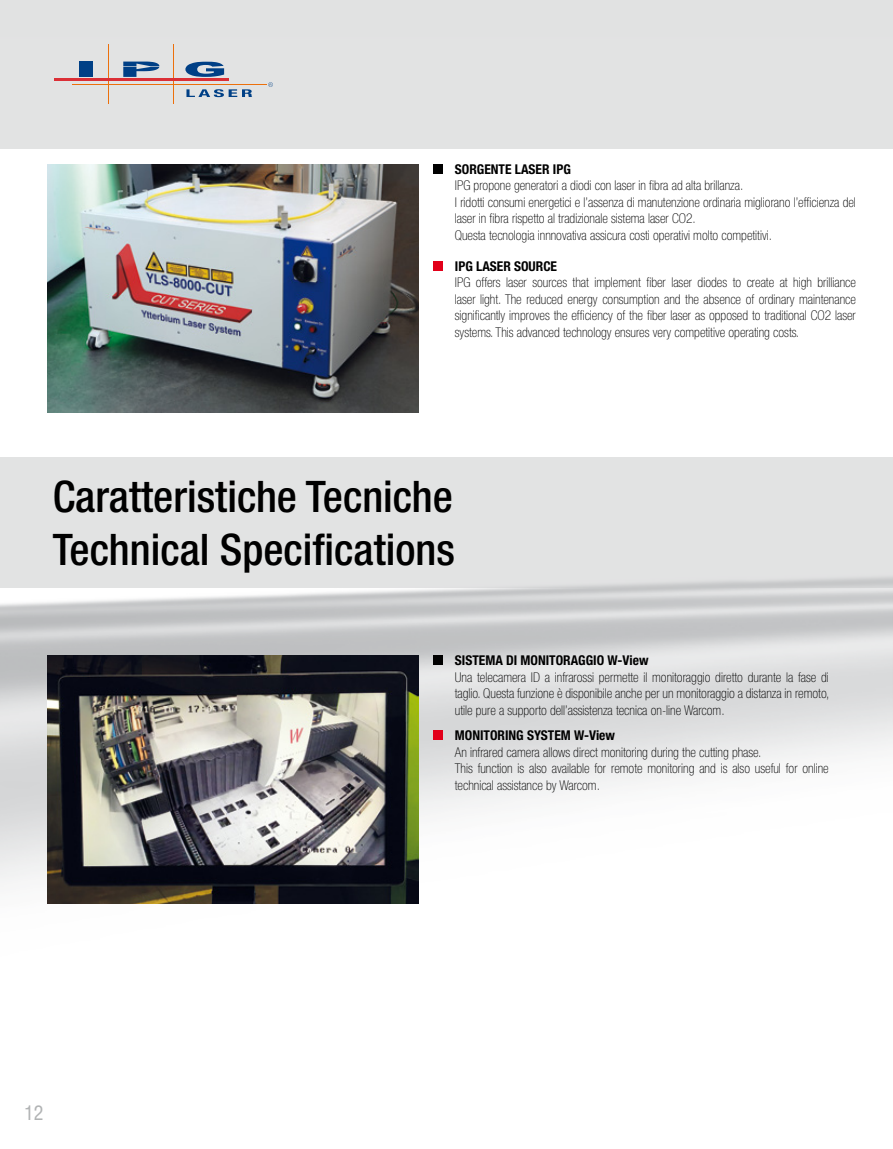
<style>
.page{position:relative;width:893px;height:1149px;background:#fff}
.page>*{position:absolute;margin:0;border:0;box-sizing:border-box;transform-origin:0 0}
.t1{font:500 condensed 43.5px/52.2px "Helvetica Neue LT";color:#000}
.t2{font:condensed 19.5px "Helvetica";color:#b1b3b4}
.t3{font:100 condensed 13.5px/16.5px "Helvetica Neue LT Std";color:#000;text-align:justify}
.t4{font:700 condensed 13.5px "Helvetica Neue LT Std";color:#000}
</style>
<div class="page">
<img style="left:0;top:164px;width:893px;height:740px">
<div style="left:434px;top:261px;width:9px;height:9px;background:#e2001a"></div>
<div style="left:434px;top:164px;width:9px;height:9px;background:#000"></div>
<img style="left:47px;top:164px;width:372px;height:248px">
<div style="left:0;top:438px;width:893px;height:103px;background:#fff"></div>
<div style="left:0;top:0;width:893px;height:149px;background:#e2e3e3"></div>
<svg style="left:185px;top:62px;width:39px;height:15px"></svg>
<hr style="left:108px;top:44px;width:1px;height:60px;background:#ec700c">
<hr style="left:72px;top:84px;width:195px;height:1px;background:#ec700c">
<hr style="left:80px;top:62px;width:13px;height:4px;background:#004086">
<div style="left:80px;top:67px;width:13px;height:10px;background:#004086"></div>
<svg style="left:123px;top:62px;width:36px;height:15px"></svg>
<hr style="left:173px;top:44px;width:1px;height:60px;background:#ec700c">
<hr style="left:54px;top:79px;width:175px;height:2px;background:#db2f36">
<svg style="left:268px;top:82px;width:5px;height:5px"></svg>
<svg style="left:186px;top:89px;width:66px;height:8px"></svg>
<div style="left:0;top:457px;width:893px;height:131px;background:#e2e3e3"></div>
<div style="left:434px;top:730px;width:9px;height:9px;background:#e2001a"></div>
<div style="left:434px;top:655px;width:9px;height:9px;background:#000"></div>
<img style="left:47px;top:655px;width:372px;height:248px">
<p class="t4" style="left:455px;top:161px;width:117px">SORGENTE LASER IPG</p>
<p class="t3" style="left:455px;top:177px;width:403px;text-align:left">IPG propone generatori a diodi con laser in fibra ad alta brillanza.<br>I ridotti consumi energetici e l’assenza di manutenzione ordinaria migliorano l’efficienza del laser in fibra rispetto al tradizionale sistema laser CO2.<br>Questa tecnologia innnovativa assicura costi operativi molto competitivi.</p>
<p class="t4" style="left:455px;top:258px;width:104px">IPG LASER SOURCE</p>
<p class="t3" style="left:455px;top:274px;width:403px">IPG offers laser sources that implement fiber laser diodes to create at high brilliance laser light. The reduced energy consumption and the absence of ordinary maintenance significantly improves the efficiency of the fiber laser as opposed to traditional CO2 laser systems. This advanced technology ensures very competitive operating costs.</p>
<h1 class="t1" style="left:53px;top:470px;width:404px">Caratteristiche Tecniche<br>Technical Specifications</h1>
<p class="t4" style="left:455px;top:652px;width:195px">SISTEMA DI MONITORAGGIO W-View</p>
<p class="t3" style="left:455px;top:668px;width:376px">Una telecamera ID a infrarossi permette il monitoraggio diretto durante la fase di taglio. Questa funzione è disponibile anche per un monitoraggio a distanza in remoto, utile pure a supporto dell’assistenza tecnica on-line Warcom.</p>
<p class="t4" style="left:455px;top:726px;width:162px">MONITORING SYSTEM W-View</p>
<p class="t3" style="left:455px;top:743px;width:375px;text-align:left">An infrared camera allows direct monitoring during the cutting phase.<br>This function is also available for remote monitoring and is also useful for online technical assistance by Warcom.</p>
<h2 class="t2" style="left:24px;top:1099px;width:21px">12</h2>
</div>
